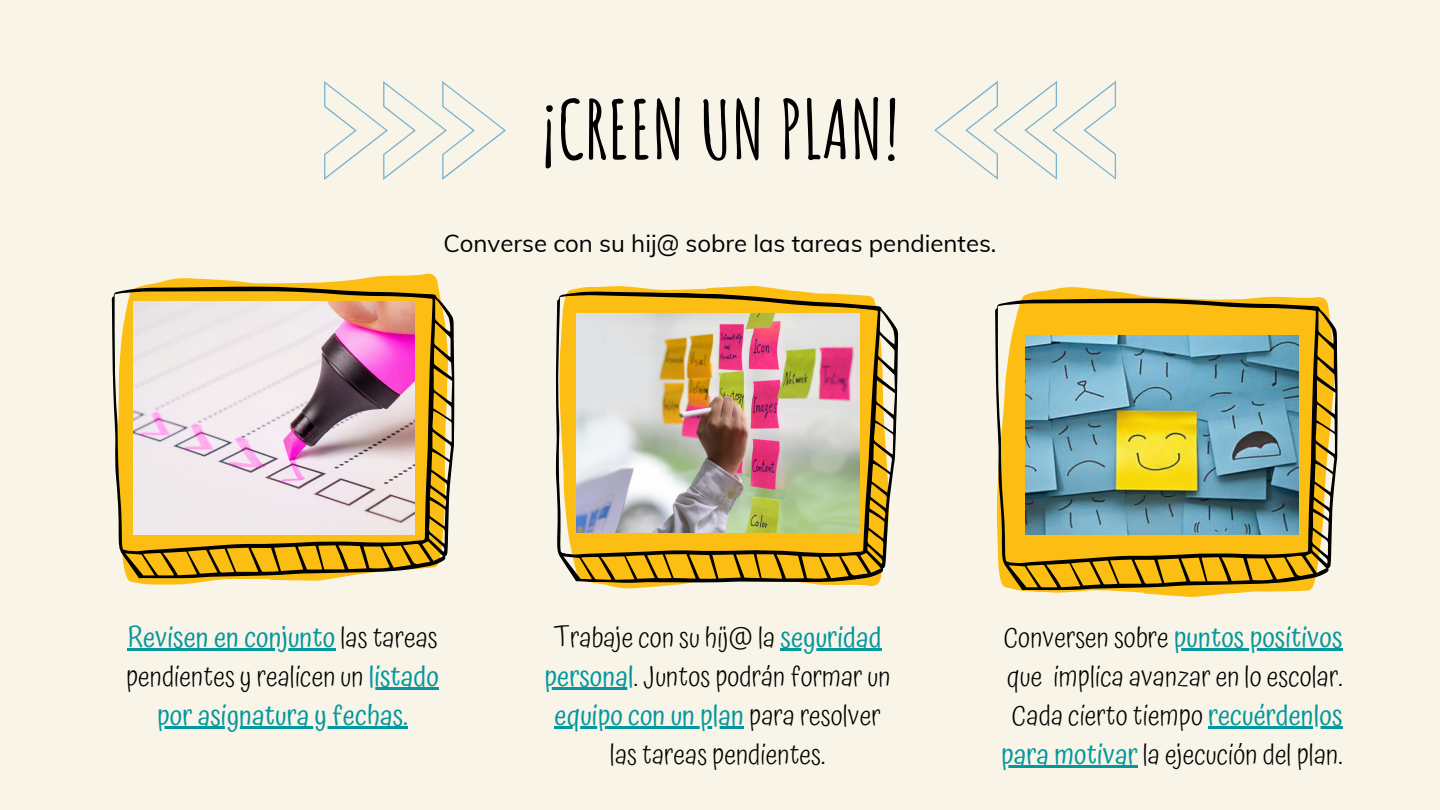
<style>
.page{position:relative;width:1440px;height:810px;background:#f8f4e8}
.page>*{position:absolute;margin:0;border:0;box-sizing:border-box;transform-origin:0 0}
.t1{font:700 80px "Amatic SC";color:#000}
.t2{font:300 28px/39px "Atma";color:#000;text-align:center}
.t3{font:28px/39px "Atma";color:#03989e;text-align:center}
.t4{font:24px "Muli";color:#000}
.s1{font-weight:300;color:#000}
.s2{font-weight:400;color:#03989e}
</style>
<div class="page">
<svg style="left:127px;top:273px;width:312px;height:312px"></svg>
<svg style="left:111px;top:287px;width:343px;height:291px;background:#c39b2d"></svg>
<svg style="left:555px;top:289px;width:344px;height:300px;fill:#fdbe14"></svg>
<svg style="left:1018px;top:287px;width:305px;height:310px"></svg>
<svg style="left:995px;top:298px;width:343px;height:292px;background:#d0a326"></svg>
<img style="left:133px;top:301px;width:282px;height:234px">
<img style="left:576px;top:313px;width:284px;height:220px">
<img style="left:1025px;top:336px;width:273px;height:199px">
<svg style="left:324px;top:81px;width:182px;height:99px"></svg>
<hr style="left:1174px;top:649px;width:169px;height:2px;background:#03989e">
<hr style="left:1208px;top:727px;width:135px;height:2px;background:#03989e">
<hr style="left:1001px;top:766px;width:137px;height:2px;background:#03989e">
<hr style="left:127px;top:649px;width:208px;height:2px;background:#03989e">
<hr style="left:369px;top:688px;width:70px;height:2px;background:#03989e">
<hr style="left:157px;top:727px;width:251px;height:2px;background:#03989e">
<hr style="left:781px;top:649px;width:101px;height:2px;background:#03989e">
<hr style="left:545px;top:688px;width:89px;height:2px;background:#03989e">
<hr style="left:555px;top:727px;width:189px;height:2px;background:#03989e">
<svg style="left:934px;top:81px;width:182px;height:99px"></svg>
<h1 class="t1" style="left:540px;top:78px;width:361px">¡CREEN UN PLAN!</h1>
<p class="t4" style="left:443px;top:228px;width:555px">Converse con su hij@ sobre las tareas pendientes.</p>
<p class="t3" style="left:126px;top:618px;width:315px">Revisen en conjunto <span class="s1">las tareas pendientes y realicen un</span> listado por asignatura y fechas.</p>
<p class="t2" style="left:545px;top:618px;width:348px">Trabaje con su hij@ la <span class="s2">seguridad personal</span>. Juntos podrán formar un <span class="s2">equipo con un plan</span> para resolver las tareas pendientes.</p>
<p class="t2" style="left:1001px;top:618px;width:343px">Conversen sobre <span class="s2">puntos positivos </span>que implica avanzar en lo escolar.<br>Cada cierto tiempo <span class="s2">recuérdenlos para motivar</span> la ejecución del plan.</p>
</div>
